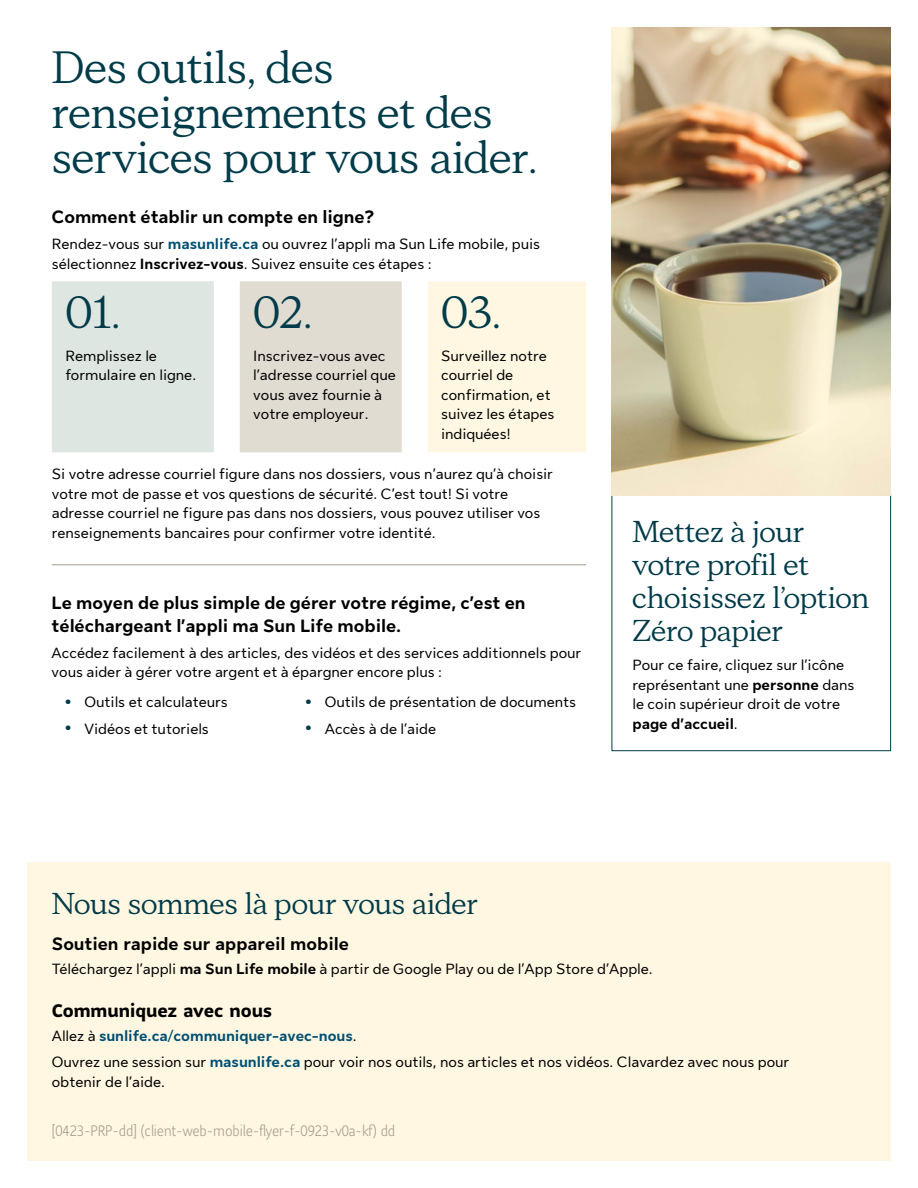
<style>
.page{position:relative;width:918px;height:1188px;background:#fff}
.page>*{position:absolute;margin:0;border:0;box-sizing:border-box;transform-origin:0 0}
.t1{font:45px/45px "Sun Life New Display";color:#003b49}
.t2{font:30px/33px "Sun Life New Display";color:#003b49}
.t3{font:700 18px/22.5px "Sun Life New Text";color:#000}
.t4{font:700 18px "Sun Life Sans";color:#000}
.t5{font:15px/19.5px "Sun Life New Text";color:#000}
.t6{font:300 15px "Sun Life Sans Condensed";letter-spacing:-.005em;color:#a49c8a}
.s1{font-weight:700;color:#004f73}
.s2{font-weight:700}
.s3{font-weight:700;font-size:22.5px;color:#003b49}
</style>
<div class="page">
<div style="left:52px;top:281px;width:162px;height:171px;background:#dee6e1"></div>
<div style="left:240px;top:281px;width:162px;height:171px;background:#e1dcd1"></div>
<div style="left:428px;top:281px;width:158px;height:171px;background:#fff7e1"></div>
<div style="left:612px;top:494px;width:279px;height:257px;border:1px solid #003b49"></div>
<div style="left:27px;top:862px;width:864px;height:299px;background:#fff7e1"></div>
<hr style="left:52px;top:565px;width:534px;height:1px;background:#a49c8a">
<img style="left:612px;top:27px;width:279px;height:469px">
<h1 class="t1" style="left:52px;top:43px;width:487px">Des outils, des renseignements et des services pour vous aider.</h1>
<p class="t3" style="left:52px;top:204px;width:324px">Comment établir un compte en ligne?</p>
<p class="t5" style="left:52px;top:233px;width:490px">Rendez-vous sur <span class="s1">masunlife.ca</span> ou ouvrez l’appli ma Sun Life mobile, puis sélectionnez <span class="s2">Inscrivez-vous</span>. Suivez ensuite ces étapes :</p>
<h1 class="t1" style="left:65px;top:288px;width:56px">01.</h1>
<h1 class="t1" style="left:253px;top:288px;width:60px">02.</h1>
<h1 class="t1" style="left:441px;top:288px;width:61px">03.</h1>
<p class="t5" style="left:65px;top:345px;width:132px">Remplissez le formulaire en ligne.</p>
<p class="t5" style="left:253px;top:345px;width:144px">Inscrivez-vous avec l’adresse courriel que vous avez fournie à votre employeur.</p>
<p class="t5" style="left:441px;top:345px;width:115px">Surveillez notre courriel de confirmation, et suivez les étapes indiquées!</p>
<p class="t5" style="left:52px;top:464px;width:503px">Si votre adresse courriel figure dans nos dossiers, vous n’aurez qu’à choisir votre mot de passe et vos questions de sécurité. C’est tout! Si votre adresse courriel ne figure pas dans nos dossiers, vous pouvez utiliser vos renseignements bancaires pour confirmer votre identité.</p>
<p class="t3" style="left:52px;top:591px;width:475px">Le moyen de plus simple de gérer votre régime, c’est en téléchargeant l’appli ma Sun Life mobile.</p>
<p class="t5" style="left:52px;top:642px;width:531px">Accédez facilement à des articles, des vidéos et des services additionnels pour vous aider à gérer votre argent et à épargner encore plus :</p>
<p class="t5" style="left:64px;top:692px;width:165px"><span class="s3">•</span> Outils et calculateurs</p>
<p class="t5" style="left:64px;top:718px;width:146px"><span class="s3">•</span> Vidéos et tutoriels</p>
<p class="t5" style="left:305px;top:692px;width:273px"><span class="s3">•</span> Outils de présentation de documents</p>
<p class="t5" style="left:305px;top:718px;width:133px"><span class="s3">•</span> Accès à de l’aide</p>
<h2 class="t2" style="left:633px;top:514px;width:238px">Mettez à jour votre profil et choisissez l’option<br>Zéro papier</h2>
<p class="t5" style="left:633px;top:654px;width:223px">Pour ce faire, cliquez sur l’icône représentant une <span class="s2">personne</span> dans le coin supérieur droit de votre <span class="s2">page d’accueil</span>.</p>
<h2 class="t2" style="left:52px;top:886px;width:427px">Nous sommes là pour vous aider</h2>
<p class="t3" style="left:52px;top:932px;width:298px">Soutien rapide sur appareil mobile</p>
<p class="t5" style="left:52px;top:958px;width:602px">Téléchargez l’appli <span class="s2">ma Sun Life mobile</span> à partir de Google Play ou de l’App Store d’Apple.</p>
<p class="t4" style="left:52px;top:998px;width:222px">Communiquez avec nous</p>
<p class="t5" style="left:52px;top:1022px;width:739px;line-height:26.2px">Allez à <span class="s1">sunlife.ca/communiquer-avec-nous</span>.<br>Ouvrez une session sur <span class="s1">masunlife.ca</span> pour voir nos outils, nos articles et nos vidéos. Clavardez avec nous pour</p>
<p class="t5" style="left:52px;top:1071px;width:115px">obtenir de l’aide.</p>
<p class="t6" style="left:52px;top:1121px;width:345px">[0423-PRP-dd] (client-web-mobile-flyer-f-0923-v0a-kf) dd</p>
</div>
